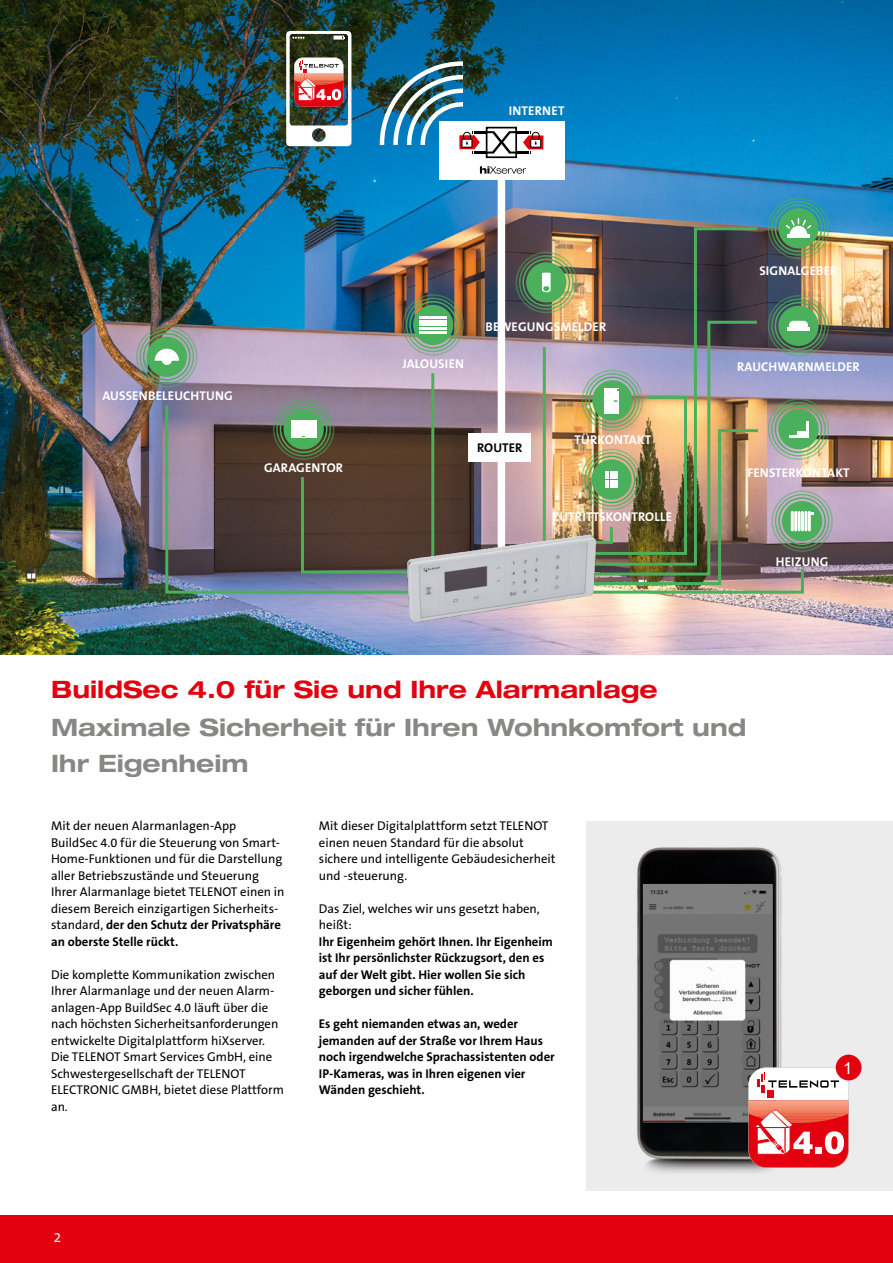
<style>
.page{position:relative;width:893px;height:1263px;background:#fff}
.page>*{position:absolute;margin:0;border:0;box-sizing:border-box;transform-origin:0 0}
.t1{font:700 expanded 24px/36px "Helvetica Neue LT Pro";color:#878786}
.t2{font:700 expanded 24px "Helvetica Neue LT Pro";color:#e3000f}
.t3{font:16.5px "Arial";color:#fff}
.t4{font:13.5px "The Sans B Plus W5 Plain";color:#fff}
.t5{font:12.75px/16.5px "The Sans B Plus W5 Plain";color:#000}
.t6{font:700 12.75px/16.5px "The Sans B Plus W7";color:#000}
.t7{font:700 12.75px "The Sans B Plus W7";letter-spacing:.015em;color:#fff}
.s1{font-family:"The Sans B Plus W5 Plain";font-weight:400}
</style>
<div class="page">
<div style="left:0;top:1215px;width:893px;height:48px;background:#e3000f"></div>
<div style="left:587px;top:821px;width:306px;height:370px;background:#ececed"></div>
<img style="left:0;top:0;width:893px;height:655px">
<img style="left:637px;top:847px;width:145px;height:326px">
<img style="left:643px;top:884px;width:129px;height:237px">
<img style="left:286px;top:31px;width:65px;height:115px">
<div style="left:498px;top:165px;width:7px;height:269px;background:#fff"></div>
<div style="left:409px;top:301px;width:48px;height:48px;border:1px solid #4bb05b;border-radius:50%"></div>
<div style="left:406px;top:298px;width:55px;height:54px;border:1px solid #4bb05b;border-radius:50%"></div>
<div style="left:402px;top:294px;width:62px;height:62px;border:1px solid #4bb05b;border-radius:50%"></div>
<svg style="left:413px;top:305px;width:40px;height:40px"></svg>
<hr style="left:420px;top:316px;width:27px;height:2px;background:#fff">
<hr style="left:420px;top:320px;width:27px;height:2px;background:#fff">
<hr style="left:420px;top:324px;width:27px;height:2px;background:#fff">
<hr style="left:420px;top:328px;width:27px;height:2px;background:#fff">
<hr style="left:420px;top:332px;width:27px;height:2px;background:#fff">
<div style="left:782px;top:501px;width:40px;height:40px;background:#4bb05b;border-radius:50%"></div>
<div style="left:143px;top:333px;width:48px;height:48px;border:1px solid #4bb05b;border-radius:50%"></div>
<div style="left:139px;top:329px;width:55px;height:55px;border:1px solid #4bb05b;border-radius:50%"></div>
<div style="left:136px;top:326px;width:62px;height:61px;border:1px solid #4bb05b;border-radius:50%"></div>
<div style="left:147px;top:337px;width:40px;height:40px;background:#4bb05b;border-radius:50%"></div>
<svg style="left:155px;top:349px;width:24px;height:16px"></svg>
<div style="left:775px;top:204px;width:47px;height:48px;border:1px solid #4bb05b;border-radius:50%"></div>
<div style="left:771px;top:201px;width:55px;height:55px;border:1px solid #4bb05b;border-radius:50%"></div>
<div style="left:768px;top:198px;width:61px;height:61px;border:1px solid #4bb05b;border-radius:50%"></div>
<div style="left:778px;top:208px;width:41px;height:40px;background:#4bb05b;border-radius:50%"></div>
<hr style="left:787px;top:235px;width:22px;height:3px;background:#fff">
<svg style="left:785px;top:219px;width:27px;height:17px"></svg>
<svg style="left:778px;top:409px;width:41px;height:40px"></svg>
<img style="left:446px;top:226px;width:314px;height:307px">
<svg style="left:524px;top:319px;width:236px;height:25px;background:#655752"></svg>
<div style="left:775px;top:302px;width:47px;height:48px;border:1px solid #4bb05b;border-radius:50%"></div>
<div style="left:771px;top:298px;width:55px;height:55px;border:1px solid #4bb05b;border-radius:50%"></div>
<div style="left:768px;top:295px;width:61px;height:61px;border:1px solid #4bb05b;border-radius:50%"></div>
<div style="left:778px;top:306px;width:41px;height:40px;background:#4bb05b;border-radius:50%"></div>
<div style="left:789px;top:321px;width:19px;height:8px;background:#fff;border-radius:4px"></div>
<hr style="left:787px;top:328px;width:22px;height:3px;background:#fff">
<svg style="left:164px;top:402px;width:241px;height:193px;background:#666168"></svg>
<svg style="left:299px;top:370px;width:159px;height:205px;background:#695b53"></svg>
<div style="left:439px;top:121px;width:126px;height:59px;background:#fff"></div>
<svg style="left:480px;top:166px;width:46px;height:8px"></svg>
<div style="left:486px;top:127px;width:31px;height:31px;border:2px solid #000"></div>
<svg style="left:380px;top:61px;width:163px;height:93px"></svg>
<img style="left:498px;top:344px;width:315px;height:251px">
<img style="left:405px;top:533px;width:192px;height:90px">
<svg style="left:748px;top:1067px;width:101px;height:101px;background:#e98989"></svg>
<div style="left:836px;top:1054px;width:25px;height:26px;background:#e3000f;border-radius:50%"></div>
<p class="t7" style="left:509px;top:102px;width:57px">INTERNET</p>
<p class="t7" style="left:102px;top:388px;width:132px">AUSSENBELEUCHTUNG</p>
<p class="t7" style="left:264px;top:460px;width:81px">GARAGENTOR</p>
<p class="t7" style="left:403px;top:356px;width:63px">JALOUSIEN</p>
<p class="t7" style="left:485px;top:318px;width:122px">BEWEGUNGSMELDER</p>
<p class="t6" style="left:477px;top:439px;width:47px">ROUTER</p>
<p class="t7" style="left:574px;top:431px;width:78px">TÜRKONTAKT</p>
<p class="t7" style="left:553px;top:509px;width:121px">ZUTRITTSKONTROLLE</p>
<p class="t7" style="left:759px;top:263px;width:80px">SIGNALGEBER</p>
<p class="t7" style="left:737px;top:358px;width:124px">RAUCHWARNMELDER</p>
<p class="t7" style="left:747px;top:464px;width:104px">FENSTERKONTAKT</p>
<p class="t7" style="left:776px;top:553px;width:54px">HEIZUNG</p>
<h1 class="t2" style="left:51px;top:674px;width:608px">BuildSec 4.0 für Sie und Ihre Alarmanlage</h1>
<h1 class="t1" style="left:51px;top:708px;width:697px">Maximale Sicherheit für Ihren Wohnkomfort und<br>Ihr Eigenheim</h1>
<p class="t5" style="left:51px;top:818px;width:235px">Mit der neuen Alarmanlagen-App BuildSec 4.0 für die Steuerung von Smart-Home-Funktionen und für die Darstellung aller Betriebszustände und Steuerung Ihrer Alarmanlage bietet TELENOT einen in diesem Bereich einzigartigen Sicherheits-</p>
<p class="t6" style="left:51px;top:917px;width:231px"><span class="s1">standard,</span> der den Schutz der Privatsphäre an oberste Stelle rückt.</p>
<p class="t5" style="left:51px;top:966px;width:234px">Die komplette Kommunikation zwischen Ihrer Alarmanlage und der neuen Alarm&shy;anlagen-App BuildSec 4.0 läuft über die nach höchsten Sicherheitsanforderungen entwickelte Digitalplattform hiXserver.<br>Die TELENOT Smart Services GmbH, eine Schwestergesellschaft der TELENOT ELECTRONIC GMBH, bietet diese Plattform an.</p>
<p class="t5" style="left:319px;top:818px;width:238px">Mit dieser Digitalplattform setzt TELENOT einen neuen Standard für die absolut sichere und intelligente Gebäudesicherheit und -steuerung.</p>
<p class="t5" style="left:319px;top:900px;width:222px">Das Ziel, welches wir uns gesetzt haben, heißt:</p>
<p class="t6" style="left:319px;top:933px;width:235px">Ihr Eigenheim gehört Ihnen. Ihr Eigenheim ist Ihr persönlichster Rückzugsort, den es auf der Welt gibt. Hier wollen Sie sich geborgen und sicher fühlen.</p>
<p class="t6" style="left:319px;top:1016px;width:237px">Es geht niemanden etwas an, weder jemanden auf der Straße vor Ihrem Haus noch irgendwelche Sprachassistenten oder IP-Kameras, was in Ihren eigenen vier Wänden geschieht.</p>
<p class="t4" style="left:54px;top:1229px;width:9px">2</p>
<p class="t3" style="left:843px;top:1056px;width:11px">1</p>
</div>
